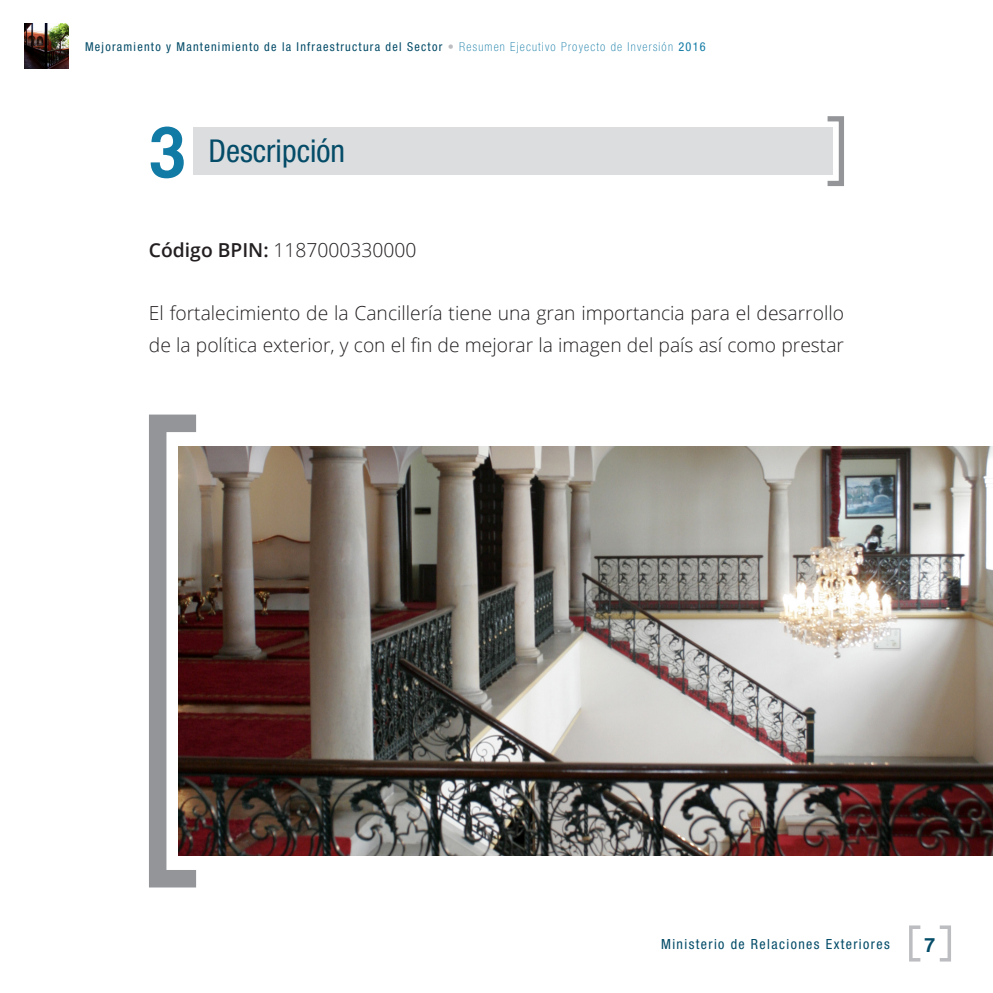
<style>
.page{position:relative;width:993px;height:993px;background:#fff}
.page>*{position:absolute;margin:0;border:0;box-sizing:border-box;transform-origin:0 0}
.t1{font:72.98px "Coolvetica Rg";color:#117aa5}
.t2{font:condensed 31.5px "Helvetica Neue LT Std";color:#044c68}
.t3{font:21px "Coolvetica Rg";color:#044c68}
.t4{font:300 19.25px/31.5px "Open Sans";color:#231f20}
.t5{font:condensed 14px "Helvetica Neue LT Std";letter-spacing:.1em;color:#044c68}
.t6{font:condensed 12.25px "Helvetica Neue LT Std";letter-spacing:.1em;color:#044c68}
.s1{color:#bcbdc0}
.s2{font-weight:100;color:#117aa5}
.s3{color:#117aa5}
.s4{font-weight:600}
</style>
<div class="page">
<div style="left:937px;top:925px;width:13px;height:36px;border:4px solid #bcbdc0"></div>
<div style="left:908px;top:925px;width:13px;height:36px;border:4px solid #bcbdc0"></div>
<img style="left:24px;top:24px;width:45px;height:44px">
<img style="left:179px;top:446px;width:813px;height:409px">
<div style="left:193px;top:127px;width:639px;height:48px;background:#dcdddf"></div>
<div style="left:824px;top:116px;width:19px;height:70px;border:5px solid #939598"></div>
<div style="left:149px;top:414px;width:56px;height:473px;border:18px solid #939598"></div>
<p class="t6" style="left:85px;top:39px;width:622px">Mejoramiento y Mantenimiento de la Infraestructura del Sector <span class="s1">•</span> <span class="s2">Resumen Ejecutivo Proyecto de Inversión</span> <span class="s3">2016</span></p>
<h1 class="t1" style="left:150px;top:109px;width:36px">3</h1>
<h2 class="t2" style="left:208px;top:133px;width:138px">Descripción</h2>
<p class="t4" style="left:149px;top:233px;width:269px"><span class="s4">Código BPIN:</span> 1187000330000</p>
<p class="t4" style="left:149px;top:296px;width:696px">El fortalecimiento de la Cancillería tiene una gran importancia para el desarrollo de la política exterior, y con el fin de mejorar la imagen del país así como prestar</p>
<p class="t5" style="left:660px;top:935px;width:230px">Ministerio de Relaciones Exteriores</p>
<p class="t3" style="left:924px;top:931px;width:11px">7</p>
</div>
